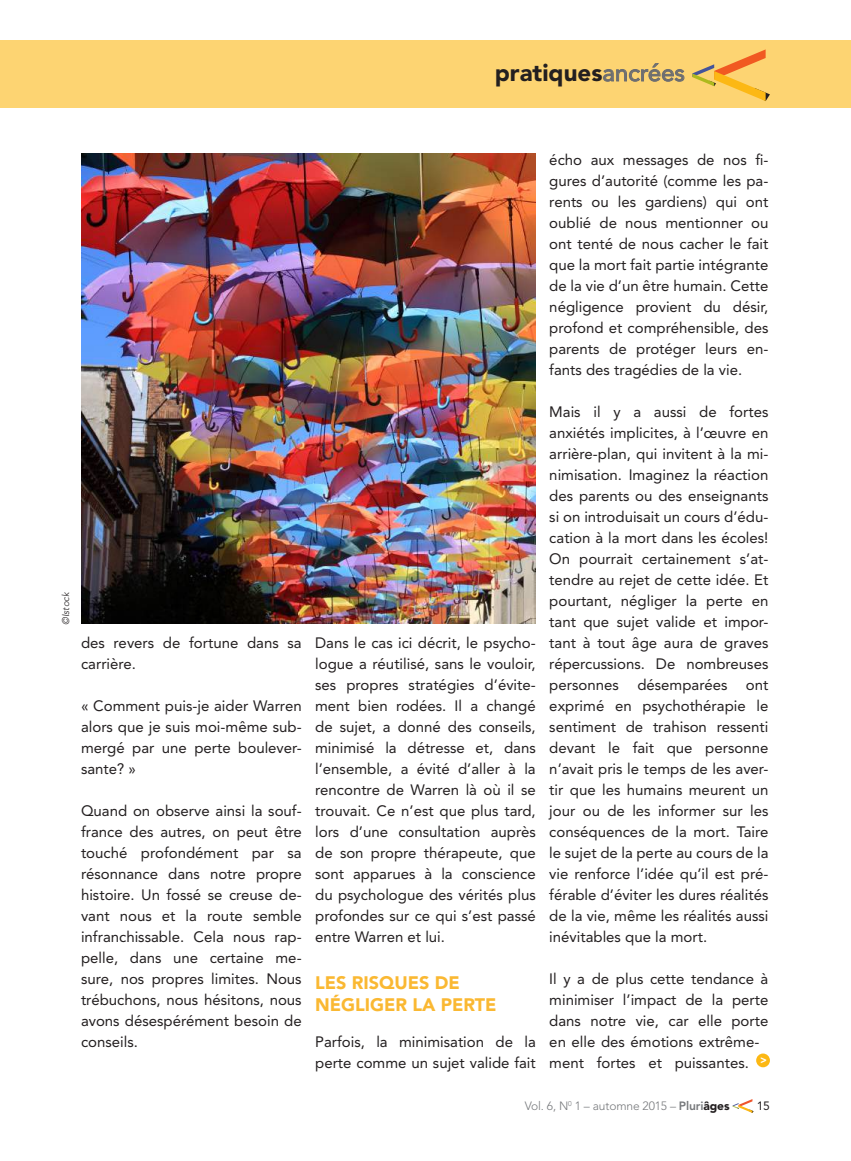
<style>
.page{position:relative;width:851px;height:1161px;background:#fff}
.page>*{position:absolute;margin:0;border:0;box-sizing:border-box;transform-origin:0 0}
.t1{font:900 24px "Avenir LT Std";color:#231f20}
.t2{font:900 18px/22.5px "Avenir LT Std";color:#fab832}
.t3{font:15px/21px "Avenir LT Std";color:#231f20;text-align:justify}
.t4{font:300 12px "Avenir LT Std";letter-spacing:-.01em;color:#76787b}
.t5{font:12px "Avenir LT Std";color:#231f20}
.t6{font:700 10.65px "Arial";color:#fff}
.t7{font:italic 300 9.75px "Avenir LT Std";color:#231f20}
.s1{font-weight:400;color:#6c6d70}
.s2{font-weight:800}
.s3{font-weight:900;color:#231f20}
</style>
<div class="page">
<div style="left:0;top:40px;width:850px;height:68px;background:#fdd472"></div>
<svg style="left:692px;top:49px;width:78px;height:52px"></svg>
<svg style="left:603px;top:63px;width:81px;height:19px"></svg>
<svg style="left:732px;top:1099px;width:21px;height:14px"></svg>
<img style="left:81px;top:154px;width:455px;height:470px">
<div style="left:756px;top:1054px;width:14px;height:13px;background:#fcb814;border-radius:50%"></div>
<h1 class="t1" style="left:495px;top:58px;width:191px">pratiques<span class="s1">ancrées</span></h1>
<p class="t7" style="left:60px;top:625px;width:35px;rotate:-90deg">©Istock</p>
<p class="t3" style="left:81px;top:632px;width:222px">des revers de fortune dans sa carrière.</p>
<p class="t3" style="left:81px;top:695px;width:222px">« Comment puis-je aider Warren alors que je suis moi-même sub&shy;mergé par une perte boulever&shy;sante? »</p>
<p class="t3" style="left:81px;top:800px;width:222px">Quand on observe ainsi la souf&shy;france des autres, on peut être touché profondément par sa résonnance dans notre propre histoire. Un fossé se creuse de&shy;vant nous et la route semble infranchissable. Cela nous rap&shy;pelle, dans une certaine me&shy;sure, nos propres limites. Nous trébuchons, nous hésitons, nous avons désespérément besoin de conseils.</p>
<p class="t3" style="left:315px;top:632px;width:222px">Dans le cas ici décrit, le psycho&shy;logue a réutilisé, sans le vouloir, ses propres stratégies d’évite&shy;ment bien rodées. Il a changé de sujet, a donné des conseils, minimisé la détresse et, dans l’ensemble, a évité d’aller à la rencontre de Warren là où il se trouvait. Ce n’est que plus tard, lors d’une consultation auprès de son propre thérapeute, que sont apparues à la conscience du psychologue des vérités plus profondes sur ce qui s’est passé entre Warren et lui.</p>
<p class="t2" style="left:315px;top:971px;width:183px">LES RISQUES DE<br>NÉGLIGER LA PERTE</p>
<p class="t3" style="left:315px;top:1031px;width:222px">Parfois, la minimisation de la perte comme un sujet valide fait</p>
<p class="t3" style="left:549px;top:149px;width:221px">écho aux messages de nos fi&shy;gures d’autorité (comme les pa&shy;rents ou les gardiens) qui ont oublié de nous mentionner ou ont tenté de nous cacher le fait que la mort fait partie intégrante de la vie d’un être humain. Cette négligence provient du désir, profond et compréhensible, des parents de protéger leurs en&shy;fants des tragédies de la vie.</p>
<p class="t3" style="left:549px;top:401px;width:221px">Mais il y a aussi de fortes anxiétés implicites, à l’œuvre en arrière-plan, qui invitent à la mi&shy;nimisation. Imaginez la réaction des parents ou des enseignants si on introduisait un cours d’édu&shy;cation à la mort dans les écoles!<br>On pourrait certainement s’at&shy;tendre au rejet de cette idée. Et pourtant, négliger la perte en tant que sujet valide et impor&shy;tant à tout âge aura de graves répercussions. De nombreuses personnes désemparées ont exprimé en psychothérapie le sentiment de trahison ressenti devant le fait que personne n’avait pris le temps de les aver&shy;tir que les humains meurent un jour ou de les informer sur les conséquences de la mort. Taire le sujet de la perte au cours de la vie renforce l’idée qu’il est pré&shy;férable d’éviter les dures réalités de la vie, même les réalités aussi inévitables que la mort.</p>
<p class="t3" style="left:549px;top:968px;width:221px;text-align:left">Il y a de plus cette tendance à minimiser l’impact de la perte dans notre vie, car elle porte en elle des émotions extrême&shy;ment fortes et puissantes.</p>
<p class="t6" style="left:760px;top:1053px;width:8px">&gt;</p>
<p class="t4" style="left:524px;top:1099px;width:206px">Vol. 6, N<sup>0</sup> 1 – automne 2015 – <span class="s2">Pluri</span><span class="s3">âges</span></p>
<p class="t5" style="left:756px;top:1099px;width:15px">15</p>
</div>
